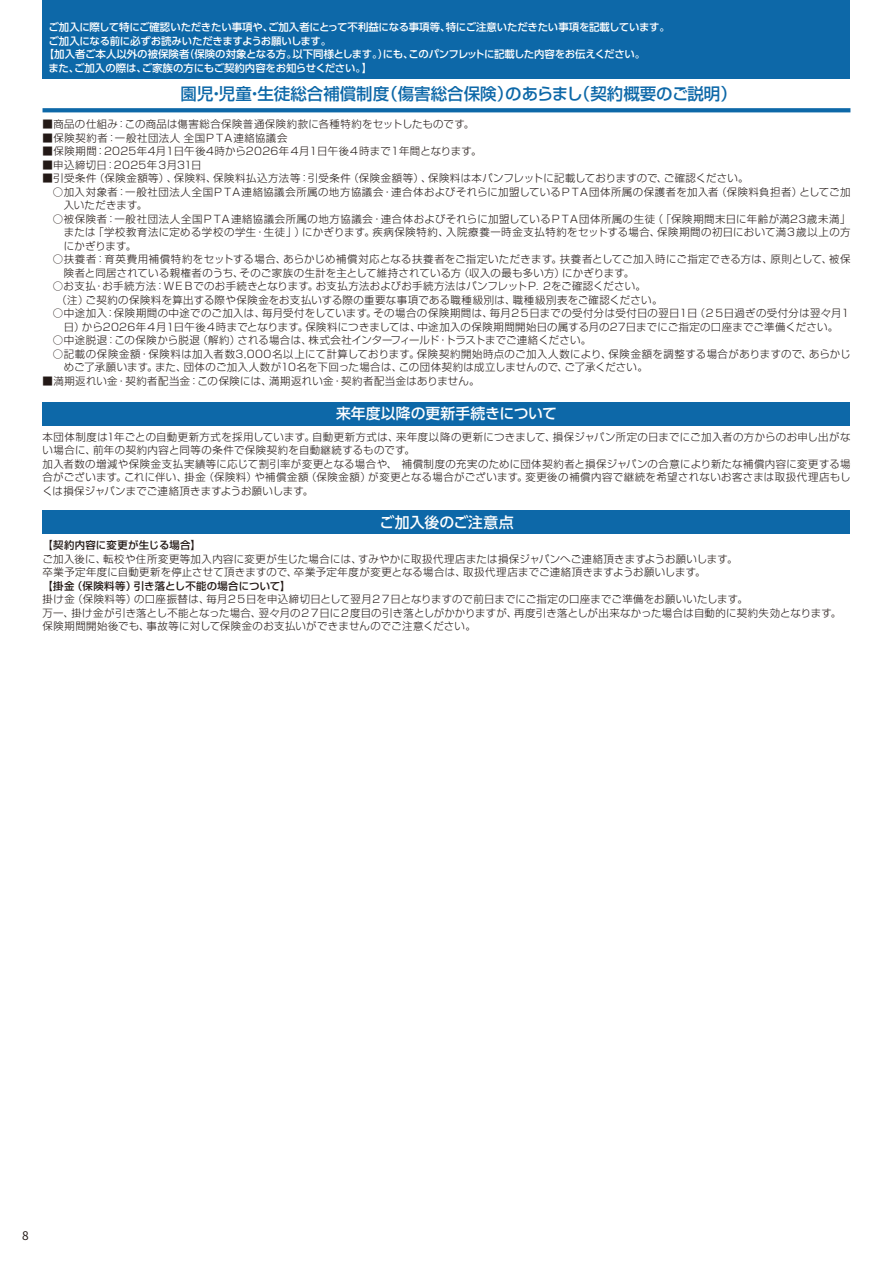
<style>
.page{position:relative;width:893px;height:1263px;background:#fff}
.page>*{position:absolute;margin:0;border:0;box-sizing:border-box;transform-origin:0 0}
.t1{font:500 16.5px "Shin Go Pr 5";color:#0d68a8}
.t2{font:500 14.85px "UD Shin Go Pro";letter-spacing:-.005em;color:#fff}
.t3{font:11.85px "Source Han Sans";color:#231916}
.t4{font:300 10.35px/13.5px "Shin Go Pr 5";letter-spacing:.03em;color:#231916}
.t5{font:500 10.35px "UD Shin Go Pro";letter-spacing:-.02em;color:#fff}
.t6{font:300 10.35px "Shin Go Pr 5";letter-spacing:.05em;color:#231916}
.t7{font:500 10.35px "Shin Go Pr 5";letter-spacing:.02em;color:#231916}
</style>
<div class="page">
<div style="left:43px;top:0;width:807px;height:79px;background:#0d68a8"></div>
<svg style="left:43px;top:108px;width:807px;height:4px;background:#176eab"></svg>
<div style="left:43px;top:402px;width:807px;height:23px;background:#0d68a8"></div>
<div style="left:43px;top:510px;width:807px;height:24px;background:#0d68a8"></div>
<p class="t5" style="left:49px;top:19px;width:623px">ご加入に際して特にご確認いただきたい事項や、ご加入者にとって不利益になる事項等、特にご注意いただきたい事項を記載しています。</p>
<p class="t5" style="left:49px;top:32px;width:284px">ご加入になる前に必ずお読みいただきますようお願いします。</p>
<p class="t5" style="left:44px;top:46px;width:603px">【加入者ご本人以外の被保険者（保険の対象となる方。以下同様とします。）にも、このパンフレットに記載した内容をお伝えください。</p>
<p class="t5" style="left:49px;top:59px;width:325px">また、ご加入の際は、ご家族の方にもご契約内容をお知らせください。】</p>
<h1 class="t1" style="left:164px;top:80px;width:574px">　園児・児童・生徒総合補償制度（傷害総合保険）のあらまし（契約概要のご説明）</h1>
<p class="t4" style="left:43px;top:117px;width:433px">■商品の仕組み：この商品は傷害総合保険普通保険約款に各種特約をセットしたものです。</p>
<p class="t4" style="left:43px;top:130px;width:246px">■保険契約者：一般社団法人 全国ＰＴＡ連絡協議会</p>
<p class="t4" style="left:43px;top:144px;width:440px">■保険期間：2025年4月１日午後4時から2026年４月１日午後４時まで１年間となります。</p>
<p class="t4" style="left:43px;top:157px;width:161px">■申込締切日：2025年３月31日</p>
<p class="t4" style="left:43px;top:171px;width:708px">■引受条件（保険金額等）、保険料、保険料払込方法等：引受条件（保険金額等）、保険料は本パンフレットに記載しておりますので、ご確認ください。</p>
<p class="t4" style="left:43px;top:184px;width:809px">　○加入対象者：一般社団法人全国ＰＴＡ連絡協議会所属の地方協議会・連合体およびそれらに加盟しているＰＴＡ団体所属の保護者を加入者（保険料負担者）としてご加</p>
<p class="t4" style="left:64px;top:198px;width:85px">入いただきます。</p>
<p class="t6" style="left:43px;top:210px;width:809px">　○被保険者：一般社団法人全国ＰＴＡ連絡協議会所属の地方協議会・連合体およびそれらに加盟しているＰＴＡ団体所属の生徒（「保険期間末日に年齢が満23歳未満」</p>
<p class="t4" style="left:64px;top:225px;width:788px">または「学校教育法に定める学校の学生・生徒」）にかぎります。疾病保険特約、入院療養一時金支払特約をセットする場合、保険期間の初日において満３歳以上の方</p>
<p class="t4" style="left:64px;top:238px;width:74px">にかぎります。</p>
<p class="t4" style="left:43px;top:252px;width:809px">　○扶養者：育英費用補償特約をセットする場合、あらかじめ補償対応となる扶養者をご指定いただきます。扶養者としてご加入時にご指定できる方は、原則として、被保</p>
<p class="t4" style="left:64px;top:265px;width:572px">険者と同居されている親権者のうち、そのご家族の生計を主として維持されている方（収入の最も多い方）にかぎります。</p>
<p class="t4" style="left:43px;top:279px;width:605px">　○お支払・お手続方法：ＷＥＢでのお手続きとなります。お支払方法およびお手続方法はパンフレットＰ．2をご確認ください。</p>
<p class="t4" style="left:43px;top:292px;width:621px">　 （注）ご契約の保険料を算出する際や保険金をお支払いする際の重要な事項である職種級別は、職種級別表をご確認ください。</p>
<p class="t4" style="left:43px;top:306px;width:809px">　○中途加入：保険期間の中途でのご加入は、毎月受付をしています。その場合の保険期間は、毎月２５日までの受付分は受付日の翌日１日（２５日過ぎの受付分は翌々月１</p>
<p class="t4" style="left:64px;top:319px;width:776px">日）から2026年４月１日午後４時までとなります。保険料につきましては、中途加入の保険期間開始日の属する月の27日までにご指定の口座までご準備ください。</p>
<p class="t4" style="left:43px;top:333px;width:550px">　○中途脱退：この保険から脱退（解約）される場合は、株式会社インターフィールド・トラストまでご連絡ください。</p>
<p class="t4" style="left:43px;top:346px;width:809px">　○記載の保険金額・保険料は加入者数3,000名以上にて計算しております。保険契約開始時点のご加入人数により、保険金額を調整する場合がありますので、あらかじ</p>
<p class="t4" style="left:64px;top:360px;width:586px">めご了承願います。また、団体のご加入人数が10名を下回った場合は、この団体契約は成立しませんので、ご了承ください。</p>
<p class="t4" style="left:43px;top:373px;width:439px">■満期返れい金・契約者配当金：この保険には、満期返れい金・契約者配当金はありません。</p>
<h2 class="t2" style="left:336px;top:401px;width:222px">来年度以降の更新手続きについて</h2>
<p class="t4" style="left:43px;top:429px;width:809px">本団体制度は1年ごとの自動更新方式を採用しています。自動更新方式は、来年度以降の更新につきまして、損保ジャパン所定の日までにご加入者の方からのお申し出がない場合に、前年の契約内容と同等の条件で保険契約を自動継続するものです。<br>加入者数の増減や保険金支払実績等に応じて割引率が変更となる場合や、 補償制度の充実のために団体契約者と損保ジャパンの合意により新たな補償内容に変更する場合がございます。これに伴い、掛金（保険料）や補償金額（保険金額）が変更となる場合がございます。変更後の補償内容で継続を希望されないお客さまは取扱代理店もしくは損保ジャパンまでご連絡頂きますようお願いします。</p>
<h2 class="t2" style="left:379px;top:510px;width:136px">ご加入後のご注意点</h2>
<p class="t7" style="left:43px;top:537px;width:160px">【契約内容に変更が生じる場合】</p>
<p class="t4" style="left:43px;top:551px;width:696px">ご加入後に、転校や住所変更等加入内容に変更が生じた場合には、すみやかに取扱代理店または損保ジャパンへご連絡頂きますようお願いします。卒業予定年度に自動更新を停止させて頂きますので、卒業予定年度が変更となる場合は、取扱代理店までご連絡頂きますようお願いします。</p>
<p class="t7" style="left:43px;top:577px;width:249px">【掛金（保険料等）引き落とし不能の場合について】</p>
<p class="t4" style="left:43px;top:592px;width:800px">掛け金（保険料等）の口座振替は、毎月２５日を申込締切日として翌月２７日となりますので前日までにご指定の口座までご準備をお願いいたします。<br>万一、掛け金が引き落とし不能となった場合、翌々月の２７日に２度目の引き落としがかかりますが、再度引き落としが出来なかった場合は自動的に契約失効となります。保険期間開始後でも、事故等に対して保険金のお支払いができませんのでご注意ください。</p>
<p class="t3" style="left:22px;top:1229px;width:8px">8</p>
</div>
